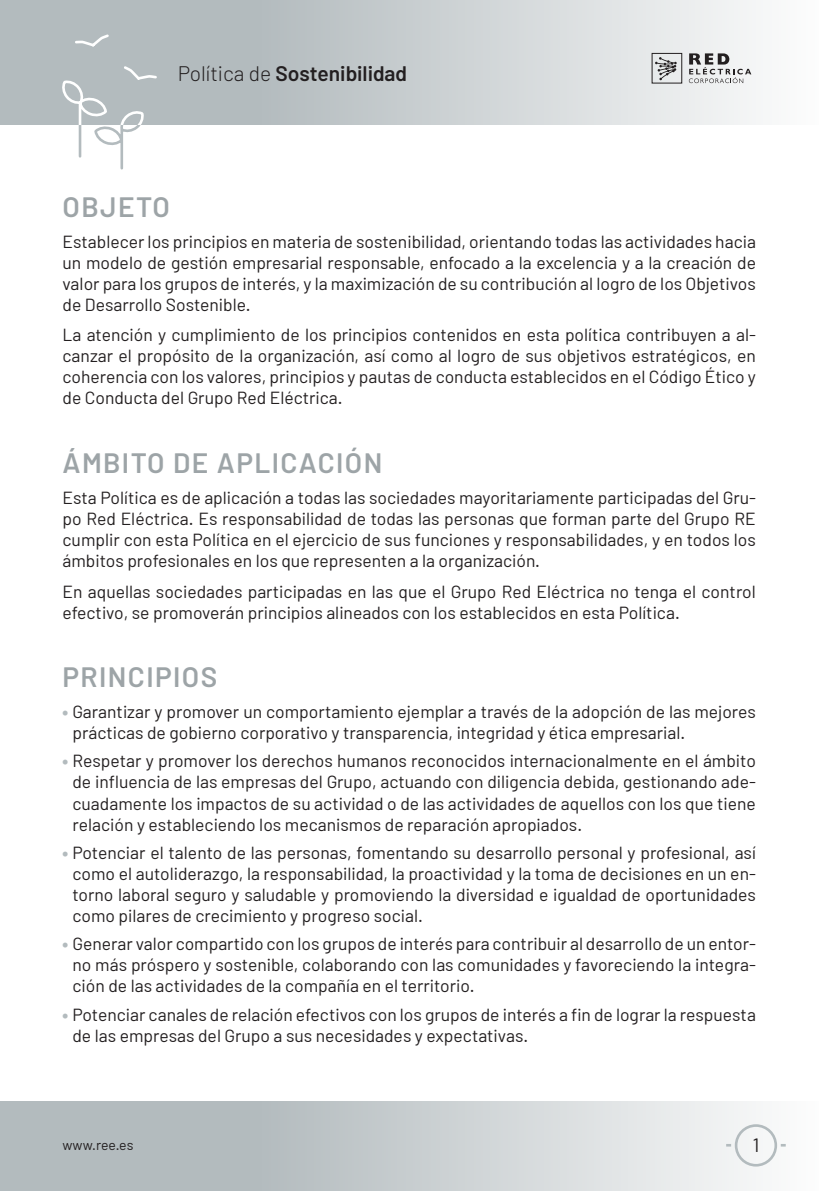
<style>
.page{position:relative;width:819px;height:1191px;background:#fff}
.page>*{position:absolute;margin:0;border:0;box-sizing:border-box;transform-origin:0 0}
.Titulo2{font:600 28px "Barlow";letter-spacing:.05em;color:#9da4a7}
.t1{font:600 21px "Barlow";color:#231f20}
.t2{font:19.25px "Barlow";color:#231f20}
.TextoN{font:17.5px/21px "Barlow";color:#231f20;text-align:justify}
.t3{font:14px "Barlow";color:#231f20}
.s1{font-weight:300}
.s2{font-weight:900;color:#b3bbbe}
</style>
<div class="page">
<div style="left:0;top:1101px;width:819px;height:90px;background:linear-gradient(to right,#a3adb1,#f5f6f6)"></div>
<div style="left:0;top:0;width:819px;height:124px;background:linear-gradient(to right,#a3adb0,#f5f6f7)"></div>
<svg style="left:61px;top:32px;width:97px;height:138px"></svg>
<div style="left:651px;top:53px;width:31px;height:30px;border:1px solid #231f20"></div>
<svg style="left:688px;top:53px;width:63px;height:30px"></svg>
<svg style="left:655px;top:57px;width:21px;height:23px"></svg>
<div style="left:734px;top:1124px;width:43px;height:42px;border:3px solid #b3bbbe;border-radius:50%"></div>
<p class="t1" style="left:178px;top:60px;width:231px"><span class="s1">Política de</span> Sostenibilidad</p>
<p class="Titulo2" style="left:63px;top:189px;width:109px">OBJETO</p>
<p class="TextoN" style="left:63px;top:230px;width:695px">Establecer los principios en materia de sostenibilidad, orientando todas las actividades hacia un modelo de gestión empresarial responsable, enfocado a la excelencia y a la creación de valor para los grupos de interés, y la maximización de su contribución al logro de los Objetivos de Desarrollo Sostenible.</p>
<p class="TextoN" style="left:63px;top:324px;width:695px">La atención y cumplimiento de los principios contenidos en esta política contribuyen a al&shy;canzar el propósito de la organización, así como al logro de sus objetivos estratégicos, en coherencia con los valores, principios y pautas de conducta establecidos en el Código Ético y de Conducta del Grupo Red Eléctrica.</p>
<p class="Titulo2" style="left:63px;top:445px;width:321px">ÁMBITO DE APLICACIÓN</p>
<p class="TextoN" style="left:63px;top:486px;width:695px">Esta Política es de aplicación a todas las sociedades mayoritariamente participadas del Gru&shy;po Red Eléctrica. Es responsabilidad de todas las personas que forman parte del Grupo RE cumplir con esta Política en el ejercicio de sus funciones y responsabilidades, y en todos los ámbitos profesionales en los que representen a la organización.</p>
<p class="TextoN" style="left:63px;top:580px;width:694px">En aquellas sociedades participadas en las que el Grupo Red Eléctrica no tenga el control efectivo, se promoverán principios alineados con los establecidos en esta Política.</p>
<p class="Titulo2" style="left:63px;top:659px;width:156px">PRINCIPIOS</p>
<p class="TextoN" style="left:72px;top:701px;width:685px;text-indent:-10px"><span class="s2">•</span> Garantizar y promover un comportamiento ejemplar a través de la adopción de las mejores prácticas de gobierno corporativo y transparencia, integridad y ética empresarial.</p>
<p class="TextoN" style="left:72px;top:750px;width:685px;text-indent:-10px"><span class="s2">•</span> Respetar y promover los derechos humanos reconocidos internacionalmente en el ámbito de influencia de las empresas del Grupo, actuando con diligencia debida, gestionando ade&shy;cuadamente los impactos de su actividad o de las actividades de aquellos con los que tiene relación y estableciendo los mecanismos de reparación apropiados.</p>
<p class="TextoN" style="left:72px;top:841px;width:685px;text-indent:-10px"><span class="s2">•</span> Potenciar el talento de las personas, fomentando su desarrollo personal y profesional, así como el autoliderazgo, la responsabilidad, la proactividad y la toma de decisiones en un en&shy;torno laboral seguro y saludable y promoviendo la diversidad e igualdad de oportunidades como pilares de crecimiento y progreso social.</p>
<p class="TextoN" style="left:72px;top:933px;width:685px;text-indent:-10px"><span class="s2">•</span> Generar valor compartido con los grupos de interés para contribuir al desarrollo de un entor&shy;no más próspero y sostenible, colaborando con las comunidades y favoreciendo la integra&shy;ción de las actividades de la compañía en el territorio.</p>
<p class="TextoN" style="left:72px;top:1003px;width:685px;text-indent:-10px"><span class="s2">•</span> Potenciar canales de relación efectivos con los grupos de interés a fin de lograr la respuesta de las empresas del Grupo a sus necesidades y expectativas.</p>
<p class="t3" style="left:63px;top:1136px;width:72px">www.ree.es</p>
<p class="t2" style="left:752px;top:1133px;width:8px">1</p>
</div>
